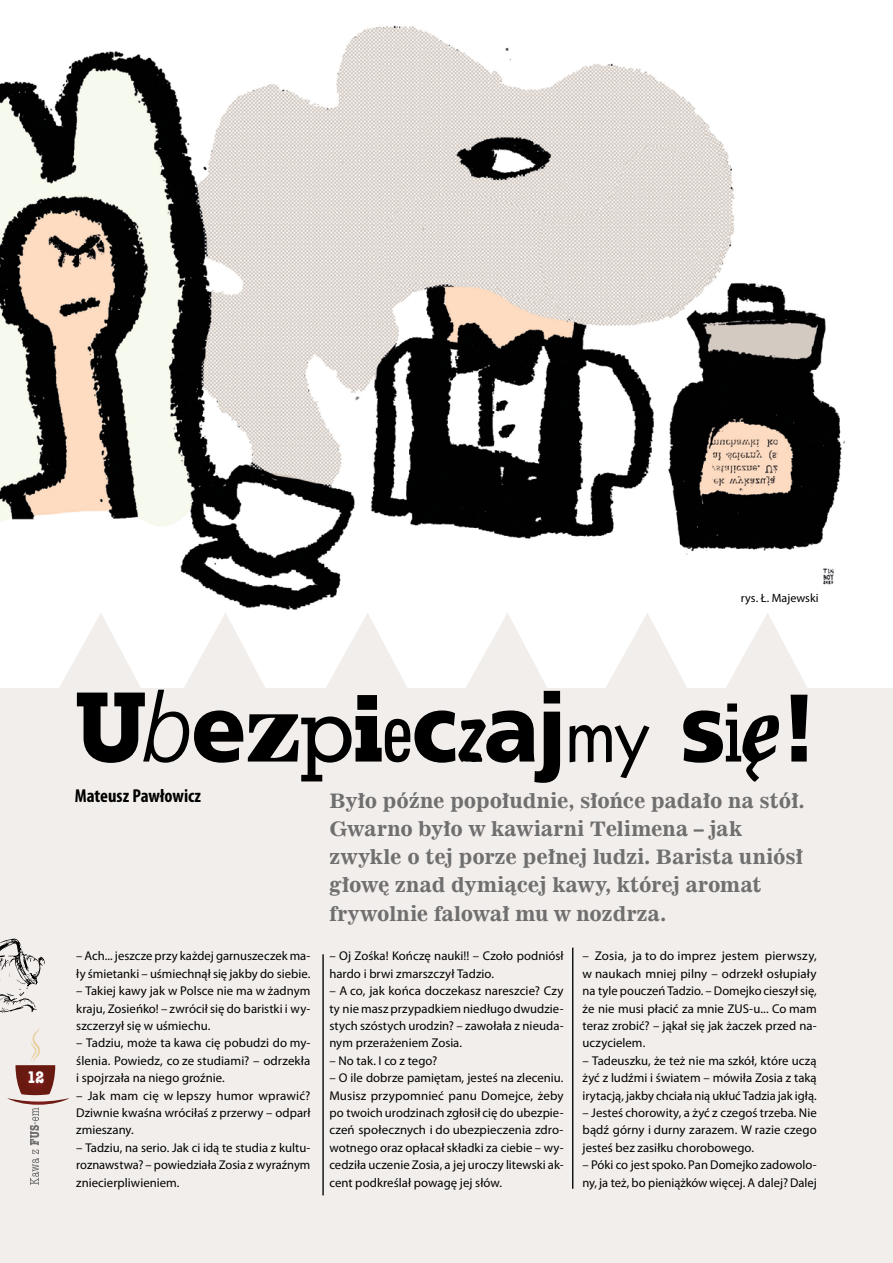
<style>
.page{position:relative;width:893px;height:1263px;background:#fff}
.page>*{position:absolute;margin:0;border:0;box-sizing:border-box;transform-origin:0 0}
.t1{font:700 20.1px/28.2px "News 701 EU";letter-spacing:.005em;color:#706f6f}
.t2{font:700 condensed 18.75px "Myriad Pro";color:#000}
.t3{font:700 condensed 17.4px "American Typewriter";color:#fff}
.t4{font:12.75px/17.4px "Myriad Pro";color:#000;text-align:justify}
.t5{font:12px "Myriad Pro";letter-spacing:.005em;color:#000}
</style>
<div class="page">
<img style="left:0;top:25px;width:845px;height:585px">
<div style="left:0;top:688px;width:893px;height:575px;background:#f2eeeb"></div>
<svg style="left:184px;top:613px;width:81px;height:75px"></svg>
<svg style="left:59px;top:613px;width:82px;height:75px"></svg>
<svg style="left:326px;top:613px;width:81px;height:75px"></svg>
<svg style="left:466px;top:613px;width:81px;height:75px"></svg>
<svg style="left:606px;top:613px;width:81px;height:75px"></svg>
<svg style="left:726px;top:613px;width:81px;height:75px"></svg>
<svg style="left:77px;top:690px;width:730px;height:93px"></svg>
<hr style="left:322px;top:954px;width:2px;height:241px;background:#000">
<hr style="left:572px;top:948px;width:1px;height:241px;background:#000">
<svg style="left:0;top:938px;width:45px;height:75px"></svg>
<svg style="left:7px;top:1027px;width:62px;height:158px"></svg>
<p class="t5" style="left:741px;top:590px;width:79px">rys. Ł. Majewski</p>
<p class="t3" style="left:27px;top:1063px;width:19px">12</p>
<p class="t2" style="left:75px;top:784px;width:128px">Mateusz Pawłowicz</p>
<p class="t4" style="left:76px;top:947px;width:236px">– Ach... jeszcze przy każdej garnuszeczek ma&shy;ły śmietanki – uśmiechnął się jakby do siebie.</p>
<p class="t4" style="left:76px;top:982px;width:236px">– Takiej kawy jak w Polsce nie ma w żadnym kraju, Zosieńko! – zwrócił się do baristki i wy&shy;szczerzył się w uśmiechu.</p>
<p class="t4" style="left:76px;top:1034px;width:236px">– Tadziu, może ta kawa cię pobudzi do my&shy;ślenia. Powiedz, co ze studiami? – odrzekła i spojrzała na niego groźnie.</p>
<p class="t4" style="left:76px;top:1086px;width:236px">– Jak mam cię w lepszy humor wprawić?<br>Dziwnie kwaśna wróciłaś z przerwy – odparł zmieszany.</p>
<p class="t4" style="left:76px;top:1139px;width:236px">– Tadziu, na serio. Jak ci idą te studia z kultu&shy;roznawstwa? – powiedziała Zosia z wyraźnym zniecierpliwieniem.</p>
<p class="t1" style="left:329px;top:788px;width:476px">Było późne popołudnie, słońce padało na stół.<br>Gwarno było w kawiarni Telimena – jak zwykle o tej porze pełnej ludzi. Barista uniósł głowę znad dymiącej kawy, której aromat frywolnie falował mu w nozdrza.</p>
<p class="t4" style="left:329px;top:947px;width:236px">– Oj Zośka! Kończę nauki!! – Czoło podniósł hardo i brwi zmarszczył Tadzio.</p>
<p class="t4" style="left:329px;top:982px;width:236px">– A co, jak końca doczekasz nareszcie? Czy ty nie masz przypadkiem niedługo dwudzie&shy;stych szóstych urodzin? – zawołała z nieuda&shy;nym przerażeniem Zosia.</p>
<p class="t4" style="left:329px;top:1052px;width:109px">– No tak. I co z tego?</p>
<p class="t4" style="left:329px;top:1069px;width:236px">– O ile dobrze pamiętam, jesteś na zleceniu.<br>Musisz przypomnieć panu Domejce, żeby po twoich urodzinach zgłosił cię do ubezpie&shy;czeń społecznych i do ubezpieczenia zdro&shy;wotnego oraz opłacał składki za ciebie – wy&shy;cedziła uczenie Zosia, a jej uroczy litewski ak&shy;cent podkreślał powagę jej słów.</p>
<p class="t4" style="left:583px;top:947px;width:236px">– Zosia, ja to do imprez jestem pierwszy, w naukach mniej pilny – odrzekł osłupiały na tyle pouczeń Tadzio. – Domejko cieszył się, że nie musi płacić za mnie ZUS-u... Co mam teraz zrobić? – jąkał się jak żaczek przed na&shy;uczycielem.</p>
<p class="t4" style="left:583px;top:1052px;width:236px">– Tadeuszku, że też nie ma szkół, które uczą żyć z ludźmi i światem – mówiła Zosia z taką irytacją, jakby chciała nią ukłuć Tadzia jak igłą.</p>
<p class="t4" style="left:583px;top:1104px;width:236px">– Jesteś chorowity, a żyć z czegoś trzeba. Nie bądź górny i durny zarazem. W razie czego jesteś bez zasiłku chorobowego.</p>
<p class="t4" style="left:583px;top:1156px;width:236px">– Póki co jest spoko. Pan Domejko zadowolo&shy;ny, ja też, bo pieniążków więcej. A dalej? Dalej</p>
</div>
